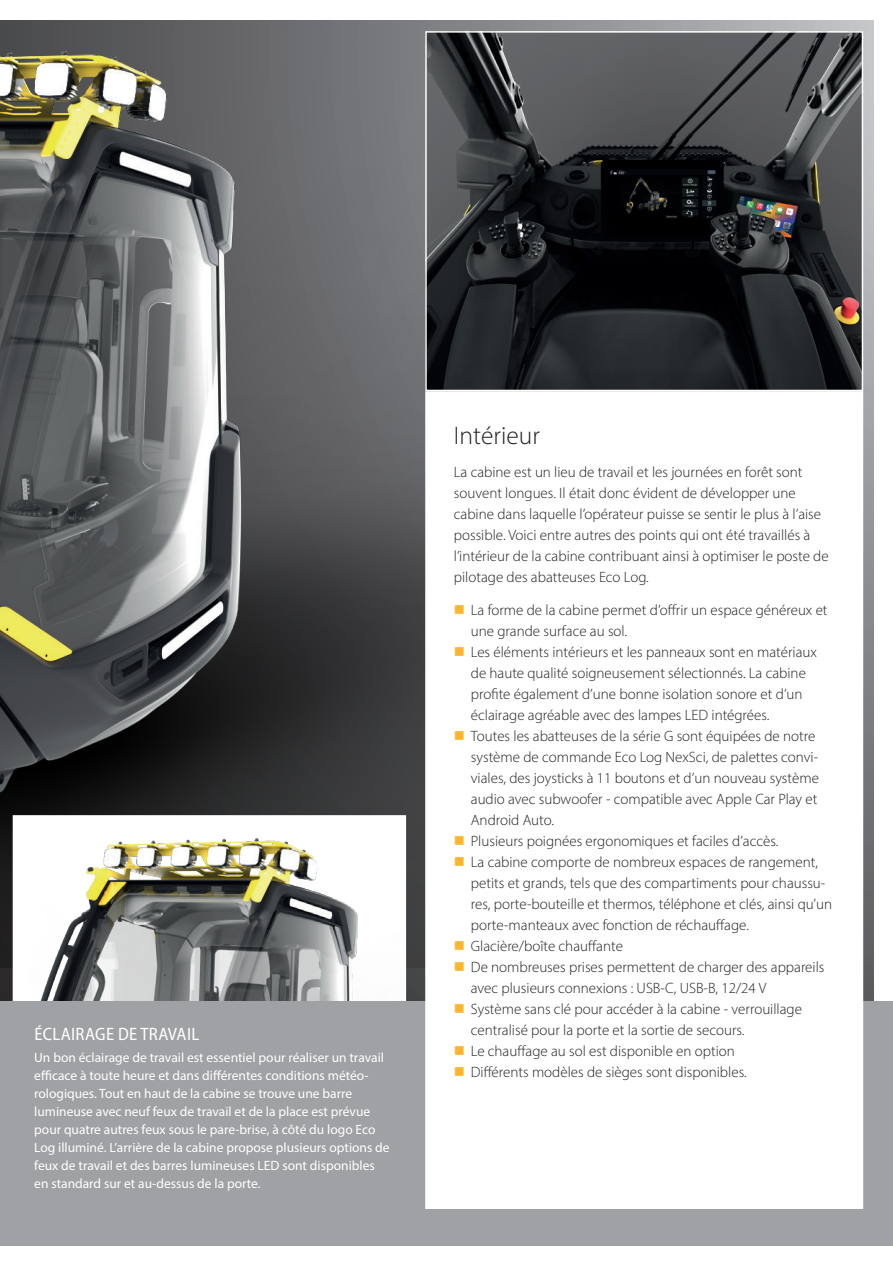
<style>
.page{position:relative;width:893px;height:1263px;background:#fff}
.page>*{position:absolute;margin:0;border:0;box-sizing:border-box;transform-origin:0 0}
.t1{font:300 25.5px "Myriad Pro";color:#231f20}
.t2{font:semi-condensed 18px "Myriad Pro";letter-spacing:.02em;color:#fff}
.t3{font:300 15px/21px "Myriad Pro";color:#231f20}
.t4{font:13.5px/18px "Myriad Pro";color:#fff}
</style>
<div class="page">
<img style="left:0;top:20px;width:805px;height:948px">
<img style="left:16px;top:818px;width:387px;height:183px">
<div style="left:13px;top:815px;width:393px;height:191px;border:2px solid #fff"></div>
<img style="left:428px;top:34px;width:432px;height:354px">
<div style="left:425px;top:31px;width:438px;height:360px;border:2px solid #fff"></div>
<div style="left:0;top:1001px;width:893px;height:245px;background:#a0a1a5"></div>
<div style="left:425px;top:391px;width:438px;height:818px;background:#fff;border:2px solid #fff"></div>
<p class="t2" style="left:34px;top:1023px;width:166px">ÉCLAIRAGE DE TRAVAIL</p>
<p class="t4" style="left:34px;top:1048px;width:357px">Un bon éclairage de travail est essentiel pour réaliser un travail efficace à toute heure et dans différentes conditions météo&shy;rologiques. Tout en haut de la cabine se trouve une barre lumineuse avec neuf feux de travail et de la place est prévue pour quatre autres feux sous le pare-brise, à côté du logo Eco Log illuminé. L’arrière de la cabine propose plusieurs options de feux de travail et des barres lumineuses LED sont disponibles en standard sur et au-dessus de la porte.</p>
<h1 class="t1" style="left:454px;top:420px;width:87px">Intérieur</h1>
<p class="t3" style="left:454px;top:461px;width:376px">La cabine est un lieu de travail et les journées en forêt sont souvent longues. Il était donc évident de développer une cabine dans laquelle l’opérateur puisse se sentir le plus à l’aise possible. Voici entre autres des points qui ont été travaillés à l’intérieur de la cabine contribuant ainsi à optimiser le poste de pilotage des abatteuses Eco Log.</p>
<p class="t3" style="left:471px;top:599px;width:363px">La forme de la cabine permet d’offrir un espace généreux et une grande surface au sol.<br>Les éléments intérieurs et les panneaux sont en matériaux de haute qualité soigneusement sélectionnés. La cabine profite également d’une bonne isolation sonore et d’un éclairage agréable avec des lampes LED intégrées.<br>Toutes les abatteuses de la série G sont équipées de notre système de commande Eco Log NexSci, de palettes convi&shy;viales, des joysticks à 11 boutons et d’un nouveau système audio avec subwoofer - compatible avec Apple Car Play et Android Auto.<br>Plusieurs poignées ergonomiques et faciles d’accès.<br>La cabine comporte de nombreux espaces de rangement, petits et grands, tels que des compartiments pour chaussu&shy;res, porte-bouteille et thermos, téléphone et clés, ainsi qu’un porte-manteaux avec fonction de réchauffage.<br>Glacière/boîte chauffante<br>De nombreuses prises permettent de charger des appareils avec plusieurs connexions : USB-C, USB-B, 12/24 V<br>Système sans clé pour accéder à la cabine - verrouillage centralisé pour la porte et la sortie de secours.<br>Le chauffage au sol est disponible en option<br>Différents modèles de sièges sont disponibles.</p>
</div>
